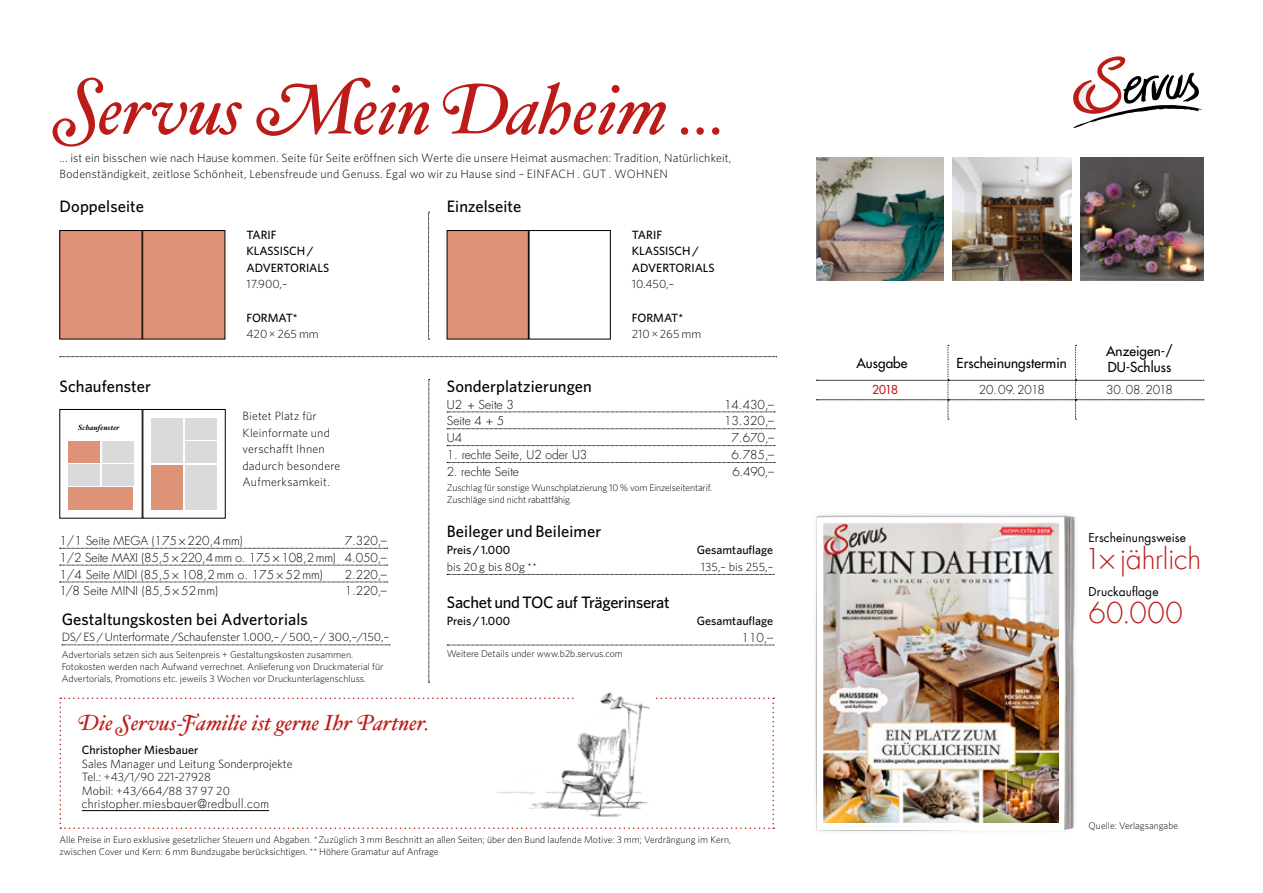
<style>
.page{position:relative;width:1263px;height:893px;background:#fff}
.page>*{position:absolute;margin:0;border:0;box-sizing:border-box;transform-origin:0 0}
.t1{font:italic 70.5px "Hoefler Txt";letter-spacing:-.005em;color:#bc1c17}
.t2{font:300 28.05px "Futura Com";letter-spacing:-.005em;color:#bc1c17}
.t3{font:italic 21.75px "Hoefler Txt";color:#bc1c17}
.t4{font:500 16.5px "Whitney";letter-spacing:.005em;color:#000}
.t5{font:500 16.5px "Whitney";letter-spacing:-.02em;color:#000}
.t6{font:500 13.5px/15.5px "Futura Com";letter-spacing:.005em;color:#000}
.t7{font:300 12px/16.5px "Whitney";letter-spacing:.01em;color:#000}
.t8{font:300 12px/16.8px "Futura Com";color:#000;text-align:justify}
.t9{font:500 12px/16.5px "Whitney";color:#000}
.t10{font:300 12px "Whitney";letter-spacing:-.015em;color:#000}
.t11{font:300 12px "Futura Com";letter-spacing:.035em;color:#000}
.t12{font:12px "Futura Com";letter-spacing:.005em;color:#000}
.t13{font:500 12px "Futura Com";color:#bc1c17}
.t14{font:300 9.75px/12px "Whitney";color:#000}
.t15{font:italic 700 7.5px "Hoefler Txt";letter-spacing:.01em;color:#000}
</style>
<div class="page">
<svg style="left:1073px;top:56px;width:130px;height:72px"></svg>
<img style="left:952px;top:158px;width:119px;height:122px">
<img style="left:816px;top:158px;width:128px;height:122px">
<img style="left:1080px;top:158px;width:123px;height:122px">
<svg style="left:816px;top:345px;width:388px;height:75px"></svg>
<svg style="left:60px;top:697px;width:714px;height:132px"></svg>
<img style="left:495px;top:692px;width:158px;height:126px">
<img style="left:815px;top:515px;width:260px;height:317px">
<div style="left:817px;top:518px;width:247px;height:311px;background:#fff"></div>
<img style="left:823px;top:522px;width:235px;height:301px">
<div style="left:60px;top:231px;width:82px;height:108px;background:#de9278"></div>
<div style="left:143px;top:231px;width:82px;height:108px;background:#de9278"></div>
<div style="left:142px;top:230px;width:83px;height:109px;border:1px solid #000"></div>
<svg style="left:428px;top:212px;width:2px;height:128px"></svg>
<div style="left:447px;top:231px;width:81px;height:108px;background:#de9278"></div>
<div style="left:529px;top:230px;width:82px;height:109px;border:1px solid #000"></div>
<svg style="left:447px;top:574px;width:327px;height:1px"></svg>
<svg style="left:447px;top:412px;width:328px;height:1px"></svg>
<svg style="left:447px;top:428px;width:328px;height:1px"></svg>
<svg style="left:447px;top:445px;width:328px;height:1px"></svg>
<svg style="left:447px;top:462px;width:328px;height:1px"></svg>
<svg style="left:447px;top:645px;width:327px;height:1px"></svg>
<div style="left:152px;top:418px;width:31px;height:45px;background:#dadada"></div>
<div style="left:185px;top:418px;width:32px;height:22px;background:#dadada"></div>
<div style="left:185px;top:441px;width:32px;height:22px;background:#dadada"></div>
<div style="left:152px;top:465px;width:31px;height:44px;background:#de9278"></div>
<div style="left:185px;top:465px;width:32px;height:44px;background:#dadada"></div>
<div style="left:102px;top:441px;width:31px;height:22px;background:#dadada"></div>
<div style="left:102px;top:464px;width:31px;height:22px;background:#dadada"></div>
<div style="left:69px;top:487px;width:64px;height:22px;background:#de9278"></div>
<div style="left:69px;top:441px;width:31px;height:22px;background:#de9278"></div>
<div style="left:69px;top:464px;width:31px;height:22px;background:#dadada"></div>
<svg style="left:60px;top:548px;width:328px;height:1px"></svg>
<svg style="left:60px;top:565px;width:328px;height:1px"></svg>
<svg style="left:60px;top:582px;width:328px;height:1px"></svg>
<svg style="left:62px;top:645px;width:328px;height:1px"></svg>
<svg style="left:429px;top:379px;width:1px;height:304px"></svg>
<svg style="left:60px;top:356px;width:717px;height:1px"></svg>
<h1 class="t1" style="left:60px;top:68px;width:668px">Servus Mein Daheim ...</h1>
<p class="t7" style="left:60px;top:149px;width:673px">... ist ein bisschen wie nach Hause kommen. Seite für Seite eröffnen sich Werte die unsere Heimat ausmachen: Tradition, Natürlichkeit,<br>Bodenständigkeit, zeitlose Schönheit, Lebensfreude und Genuss. Egal wo wir zu Hause sind – EINFACH . GUT . WOHNEN</p>
<h3 class="t4" style="left:60px;top:196px;width:86px">Doppelseite</h3>
<h3 class="t4" style="left:447px;top:195px;width:76px">Einzelseite</h3>
<p class="t9" style="left:246px;top:226px;width:84px">TARIF<br>KLASSISCH /<br>ADVERTORIALS</p>
<p class="t7" style="left:246px;top:275px;width:43px">17.900,–</p>
<p class="t9" style="left:246px;top:309px;width:53px">FORMAT*</p>
<p class="t7" style="left:246px;top:326px;width:74px">420 × 265 mm</p>
<p class="t9" style="left:632px;top:226px;width:84px">TARIF<br>KLASSISCH /<br>ADVERTORIALS</p>
<p class="t7" style="left:632px;top:275px;width:44px">10.450,–</p>
<p class="t9" style="left:632px;top:309px;width:53px">FORMAT*</p>
<p class="t7" style="left:632px;top:326px;width:71px">210 × 265 mm</p>
<h3 class="t4" style="left:60px;top:376px;width:93px">Schaufenster</h3>
<p class="t15" style="left:78px;top:423px;width:43px">Schaufenster</p>
<p class="t7" style="left:242px;top:407px;width:99px">Bietet Platz für<br>Kleinformate und verschafft Ihnen dadurch besondere<br>Aufmerksamkeit.</p>
<p class="t8" style="left:60px;top:532px;width:185px">1/1 Seite MEGA (175×220,4mm)</p>
<p class="t8" style="left:60px;top:532px;width:329px;text-indent:285px">7.320,– 1/2 Seite MAXI (85,5×220,4mm o. 175×108,2mm) 4.050,– 1/4 Seite MIDI (85,5 × 108,2 mm o. 175 × 52 mm)</p>
<p class="t8" style="left:345px;top:566px;width:44px">2.220,–</p>
<p class="t8" style="left:60px;top:583px;width:160px">1/8 Seite MINI (85,5×52mm)</p>
<p class="t8" style="left:345px;top:583px;width:44px">1.220,–</p>
<h3 class="t4" style="left:62px;top:608px;width:248px">Gestaltungskosten bei Advertorials</h3>
<p class="t10" style="left:62px;top:629px;width:329px">DS/ ES /Unterformate /Schaufenster 1.000,– / 500,– / 300,–/150,–</p>
<p class="t14" style="left:62px;top:649px;width:323px">Advertorials setzen sich aus Seitenpreis + Gestaltungskosten zusammen.<br>Fotokosten werden nach Aufwand verrechnet. Anlieferung von Druckmaterial für<br>Advertorials, Promotions etc. jeweils 3 Wochen vor Druckunterlagenschluss.</p>
<h3 class="t3" style="left:78px;top:710px;width:353px">Die Servus-Familie ist gerne Ihr Partner.</h3>
<p class="t9" style="left:82px;top:742px;width:118px">Christopher Miesbauer</p>
<p class="t7" style="left:82px;top:756px;width:212px;line-height:13.5px">Sales Manager und Leitung Sonderprojekte<br>Tel.: +43/1/90 221-27928<br>Mobil: +43/664/88 37 97 20</p>
<p class="t11" style="left:82px;top:796px;width:189px">christopher.miesbauer@redbull.com</p>
<h3 class="t4" style="left:447px;top:375px;width:147px">Sonderplatzierungen</h3>
<p class="t8" style="left:447px;top:396px;width:68px">U2 + Seite 3</p>
<p class="t8" style="left:724px;top:396px;width:52px">14.430,–</p>
<p class="t8" style="left:447px;top:413px;width:59px">Seite 4 + 5</p>
<p class="t8" style="left:724px;top:413px;width:52px">13.320,–</p>
<p class="t8" style="left:447px;top:430px;width:17px">U4</p>
<p class="t8" style="left:731px;top:430px;width:44px">7.670,–</p>
<p class="t8" style="left:447px;top:446px;width:142px">1. rechte Seite, U2 oder U3</p>
<p class="t8" style="left:731px;top:446px;width:44px">6.785,–</p>
<p class="t8" style="left:447px;top:463px;width:74px">2. rechte Seite</p>
<p class="t8" style="left:732px;top:463px;width:43px">6.490,–</p>
<p class="t14" style="left:447px;top:482px;width:267px">Zuschlag für sonstige Wunschplatzierung 10% vom Einzelseitentarif.<br>Zuschläge sind nicht rabattfähig.</p>
<h3 class="t4" style="left:447px;top:521px;width:156px">Beileger und Beileimer</h3>
<p class="t9" style="left:447px;top:542px;width:65px">Preis / 1.000</p>
<p class="t9" style="left:697px;top:542px;width:78px">Gesamtauflage</p>
<p class="t7" style="left:447px;top:558px;width:92px">bis 20 g bis 80g **</p>
<p class="t7" style="left:701px;top:558px;width:74px">135,– bis 255,–</p>
<h3 class="t5" style="left:447px;top:591px;width:224px">SachetundTOC auf Trägerinserat</h3>
<p class="t9" style="left:447px;top:612px;width:65px">Preis / 1.000</p>
<p class="t9" style="left:697px;top:612px;width:78px">Gesamtauflage</p>
<p class="t8" style="left:742px;top:629px;width:33px">110,–</p>
<p class="t14" style="left:447px;top:647px;width:178px">Weitere Details under www.b2b.servus.com</p>
<p class="t14" style="left:59px;top:833px;width:673px">Alle Preise in Euro exklusive gesetzlicher Steuern und Abgaben. * Zuzüglich 3 mm Beschnitt an allen Seiten; über den Bund laufende Motive: 3 mm; Verdrängung im Kern, zwischen Cover und Kern: 6 mm Bundzugabe berücksichtigen. ** Höhere Gramatur auf Anfrage</p>
<h3 class="t6" style="left:856px;top:355px;width:53px">Ausgabe</h3>
<h3 class="t6" style="left:956px;top:355px;width:112px">Erscheinungstermin</h3>
<h3 class="t6" style="left:1106px;top:343px;width:68px">Anzeigen-/<br>DU-Schluss</h3>
<p class="t13" style="left:872px;top:381px;width:27px">2018</p>
<p class="t8" style="left:979px;top:382px;width:68px">20.09.2018</p>
<p class="t8" style="left:1106px;top:382px;width:68px">30.08.2018</p>
<p class="t12" style="left:1089px;top:529px;width:99px">Erscheinungsweise</p>
<h2 class="t2" style="left:1084px;top:540px;width:119px">1×jährlich</h2>
<p class="t12" style="left:1089px;top:583px;width:71px">Druckauflage</p>
<h2 class="t2" style="left:1089px;top:594px;width:96px">60.000</h2>
<p class="t14" style="left:1089px;top:820px;width:91px">Quelle: Verlagsangabe</p>
</div>
